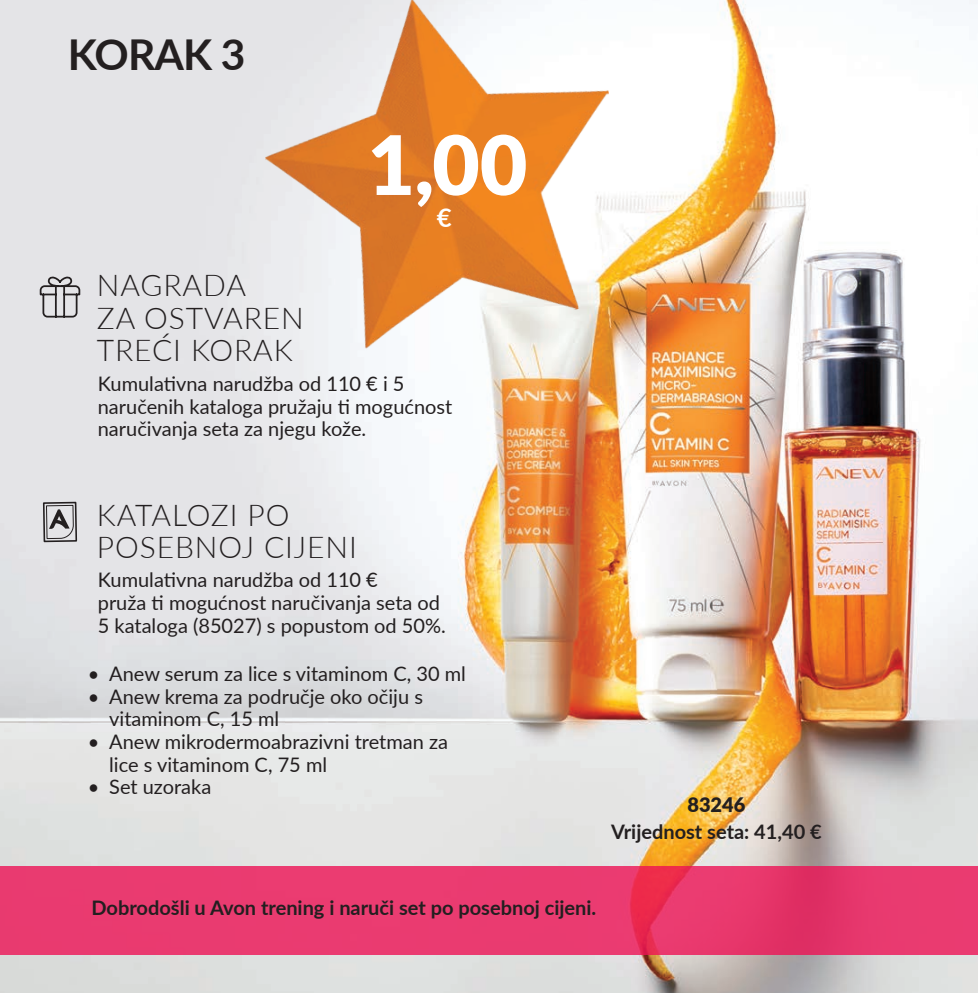
<style>
.page{position:relative;width:978px;height:993px;background:#fff}
.page>*{position:absolute;margin:0;border:0;box-sizing:border-box;transform-origin:0 0}
.t1{font:900 82px "Lato";color:#fff}
.t2{font:700 42.5px "Lato";letter-spacing:-.02em;color:#231f20}
.t3{font:300 30px/32.5px "Lato";letter-spacing:.03em;color:#231f20}
.t4{font:700 25.75px "Lato";color:#fff}
.t5{font:20px/22.5px "Lato";color:#231f20}
.t6{font:700 20px "Lato";color:#231f20}
.t7{font:900 20px "Lato";color:#231f20}
</style>
<div class="page">
<img style="left:0;top:0;width:978px;height:992px">
<svg style="left:39px;top:276px;width:42px;height:42px;background:#b1b0b3"></svg>
<svg style="left:0;top:865px;width:978px;height:89px;background:#e83b6e"></svg>
<div style="left:43px;top:501px;width:34px;height:41px;border:2px solid #231f20"></div>
<svg style="left:46px;top:504px;width:28px;height:35px"></svg>
<img style="left:241px;top:0;width:407px;height:362px">
<h2 class="t2" style="left:68px;top:23px;width:179px">KORAK 3</h2>
<h1 class="t1" style="left:368px;top:103px;width:161px">1,00</h1>
<p class="t4" style="left:437px;top:199px;width:16px">€</p>
<h3 class="t3" style="left:97px;top:268px;width:208px">NAGRADA<br>ZA OSTVAREN<br>TREĆI KORAK</h3>
<p class="t5" style="left:98px;top:371px;width:356px">Kumulativna narudžba od 110 € i 5 naručenih kataloga pružaju ti mogućnost naručivanja seta za njegu kože.</p>
<h3 class="t3" style="left:97px;top:497px;width:262px">KATALOZI PO<br>POSEBNOJ CIJENI</h3>
<p class="t5" style="left:98px;top:568px;width:350px">Kumulativna narudžba od 110 €<br>pruža ti mogućnost naručivanja seta od<br>5 kataloga (85027) s popustom od 50%.</p>
<p class="t5" style="left:88px;top:661px;width:380px">• Anew serum za lice s vitaminom C, 30 ml</p>
<p class="t5" style="left:109px;top:684px;width:315px;text-indent:-21px">• Anew krema za područje oko očiju s vitaminom C, 15 ml</p>
<p class="t5" style="left:109px;top:729px;width:340px;text-indent:-21px">• Anew mikrodermoabrazivni tretman za lice s vitaminom C, 75 ml</p>
<p class="t5" style="left:88px;top:774px;width:125px">• Set uzoraka</p>
<p class="t7" style="left:687px;top:789px;width:59px">83246</p>
<p class="t6" style="left:611px;top:817px;width:212px">Vrijednost seta: 41,40 €</p>
<p class="t6" style="left:92px;top:892px;width:506px">Dobrodošli u Avon trening i naruči set po posebnoj cijeni.</p>
</div>
